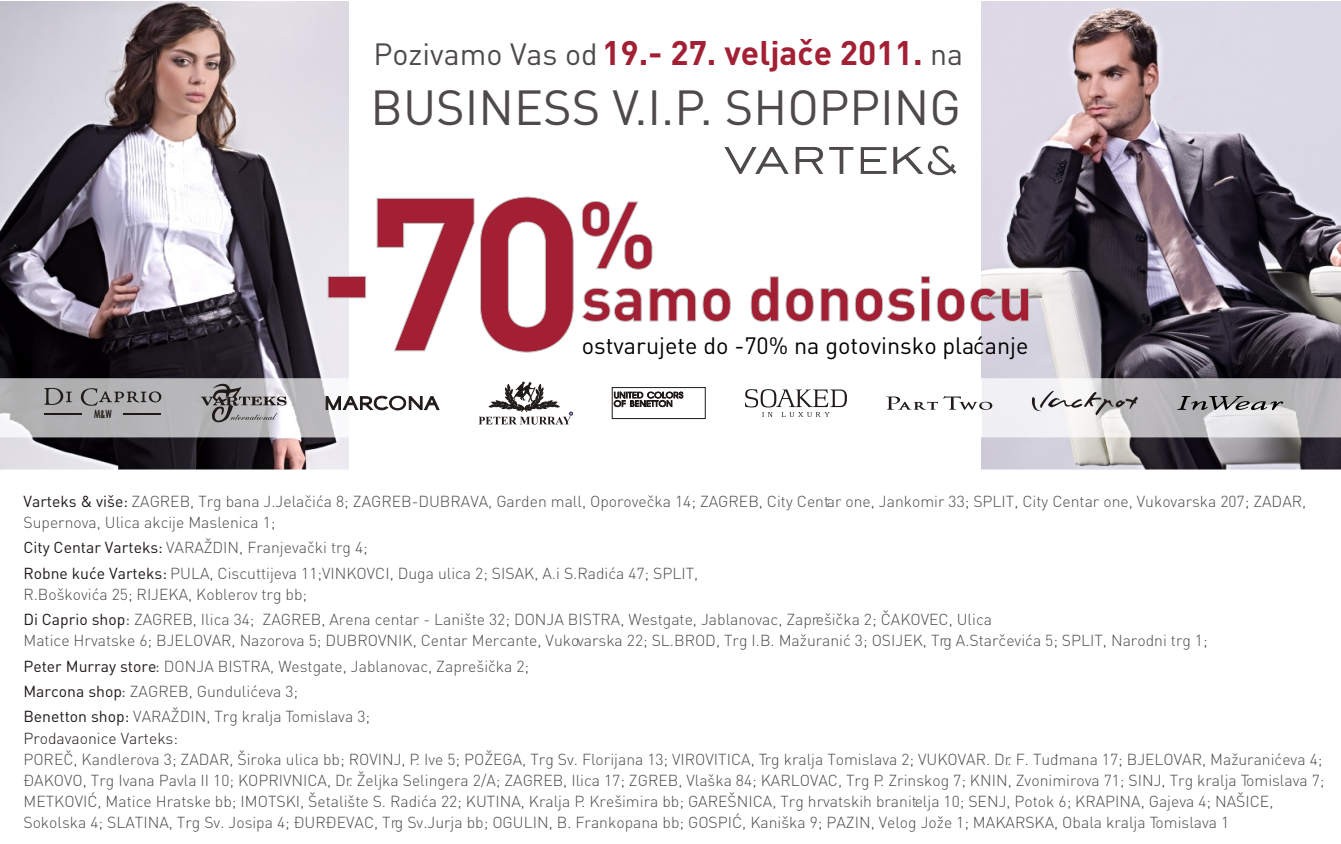
<style>
.page{position:relative;width:1341px;height:844px;background:#fff}
.page>*{position:absolute;margin:0;border:0;box-sizing:border-box;transform-origin:0 0}
.t1{font:700 214.2px "DINCE";color:#a31f33}
.t2{font:700 62.1px "DINCE";color:#a31f33}
.t3{font:48.6px "DINCE";color:#4f4a4a}
.t4{font:700 33.75px "DINCE";color:#a31f33}
.t5{font:23.4px "DINCE";color:#000}
.t6{font:300 15.75px/25.4px "DINCE";color:#4f4a4a}
.t7{font:300 15.75px "DINCE";color:#1f1a17}
.t8{font:700 11.47px "Century Gothic";color:#1f1a17;scale:.62 1}
.t9{font:8.33px/8.3px "Avant Garde Bk BT";letter-spacing:.04em;color:#1f1a17;scale:1.09 1}
.s1{font-weight:400;font-size:30.38px;color:#4f4a4a}
.s2{font-size:176.62px}
.s3{font-weight:400;color:#1f1a17}
.s4{font-weight:400}
</style>
<div class="page">
<img style="left:0;top:1px;width:348px;height:469px">
<img style="left:981px;top:2px;width:360px;height:468px">
<svg style="left:582px;top:201px;width:71px;height:69px"></svg>
<svg style="left:861px;top:147px;width:25px;height:27px"></svg>
<svg style="left:724px;top:147px;width:65px;height:27px"></svg>
<svg style="left:796px;top:147px;width:27px;height:27px"></svg>
<svg style="left:829px;top:147px;width:24px;height:27px"></svg>
<svg style="left:893px;top:146px;width:63px;height:29px"></svg>
<img style="left:0;top:378px;width:1341px;height:59px">
<svg style="left:45px;top:388px;width:116px;height:18px;background:#949394"></svg>
<hr style="left:45px;top:413px;width:37px;height:1px;background:#1f1a17">
<hr style="left:123px;top:413px;width:37px;height:1px;background:#1f1a17">
<svg style="left:201px;top:381px;width:86px;height:43px;background:#a4a2a4"></svg>
<svg style="left:326px;top:396px;width:114px;height:16px"></svg>
<div style="left:612px;top:387px;width:94px;height:32px;background:#fff;border:1px solid #1f1a17"></div>
<svg style="left:886px;top:396px;width:106px;height:14px"></svg>
<svg style="left:1032px;top:391px;width:106px;height:24px"></svg>
<svg style="left:1177px;top:396px;width:106px;height:14px"></svg>
<svg style="left:479px;top:379px;width:94px;height:45px"></svg>
<svg style="left:745px;top:389px;width:102px;height:28px"></svg>
<h3 class="t4" style="left:373px;top:38px;width:591px"><span class="s1">Pozivamo Vas od</span> 19.- 27. veljaèe 2011. <span class="s1">na</span></h3>
<h3 class="t3" style="left:371px;top:86px;width:592px">BUSINESS V.I.P. SHOPPING</h3>
<p class="t8" style="left:94px;top:409px;width:30px">M&amp;W</p>
<h1 class="t1" style="left:321px;top:176px;width:266px"><span class="s2">-</span>70</h1>
<h2 class="t2" style="left:581px;top:270px;width:454px">samo donosiocu</h2>
<h3 class="t5" style="left:582px;top:334px;width:448px">ostvarujete do -70% na gotovinsko plaæanje</h3>
<p class="t9" style="left:614px;top:392px;width:65px">UNITED COLORS<br>OF BENETTON</p>
<p class="t6" style="left:23px;top:489px;width:1284px"><span class="s3">Varteks &amp; više:</span> ZAGREB, Trg bana J.Jelaèiæa 8; ZAGREB-DUBRAVA, Garden mall, Oporoveèka 14; ZAGREB, City Centar one, Jankomir 33; SPLIT, City Centar one, Vukovarska 207; ZADAR,</p>
<p class="t6" style="left:23px;top:536px;width:676px"><span class="s3">City Centar Varteks:</span> VARAŽDIN, Franjevaèki trg 4;<br><span class="s3">Robne kuæe Varteks:</span> PULA, Ciscuttijeva 11;VINKOVCI, Duga ulica 2; SISAK, A.i S.Radiæa 47; SPLIT,</p>
<p class="t6" style="left:23px;top:608px;width:970px"><span class="s3">Di Caprio shop</span><span class="s4">:</span> ZAGREB, Ilica 34; ZAGREB, Arena centar - Lanište 32; DONJA BISTRA, Westgate, Jablanovac, Zaprešièka 2; ÈAKOVEC, Ulica</p>
<p class="t6" style="left:23px;top:654px;width:507px"><span class="s3">Peter Murray store</span><span class="s4">:</span> DONJA BISTRA, Westgate, Jablanovac, Zaprešièka 2;<br><span class="s3">Marcona shop</span><span class="s4">:</span> ZAGREB, Gunduliæeva 3;<br><span class="s3">Benetton shop:</span> VARAŽDIN, Trg kralja Tomislava 3;</p>
<p class="t7" style="left:23px;top:731px;width:156px">Prodavaonice Varteks:</p>
<p class="t6" style="left:23px;top:510px;width:254px">Supernova, Ulica akcije Maslenica 1;</p>
<p class="t6" style="left:23px;top:582px;width:285px">R.Boškoviæa 25; RIJEKA, Koblerov trg bb;</p>
<p class="t6" style="left:23px;top:629px;width:1186px">Matice Hrvatske 6; BJELOVAR, Nazorova 5; DUBROVNIK, Centar Mercante, Vukovarska 22; SL.BROD, Trg I.B. Mažuraniæ 3; OSIJEK, Trg A.Starèeviæa 5; SPLIT, Narodni trg 1;</p>
<p class="t6" style="left:23px;top:749px;width:1303px;line-height:21.2px">POREÈ, Kandlerova 3; ZADAR, Široka ulica bb; ROVINJ, P. Ive 5; POŽEGA, Trg Sv. Florijana 13; VIROVITICA, Trg kralja Tomislava 2; VUKOVAR. Dr. F. Tuðmana 17; BJELOVAR, Mažuraniæeva 4; ÐAKOVO, Trg Ivana Pavla II 10; KOPRIVNICA, Dr. Željka Selingera 2/A; ZAGREB, Ilica 17; ZGREB, Vlaška 84; KARLOVAC, Trg P. Zrinskog 7; KNIN, Zvonimirova 71; SINJ, Trg kralja Tomislava 7; METKOVIÆ, Matice Hratske bb; IMOTSKI, Šetalište S. Radiæa 22; KUTINA, Kralja P. Krešimira bb; GAREŠNICA, Trg hrvatskih branitelja 10; SENJ, Potok 6; KRAPINA, Gajeva 4; NAŠICE, Sokolska 4; SLATINA, Trg Sv. Josipa 4; ÐURÐEVAC, Trg Sv.Jurja bb; OGULIN, B. Frankopana bb; GOSPIÆ, Kaniška 9; PAZIN, Velog Jože 1; MAKARSKA, Obala kralja Tomislava 1</p>
</div>
